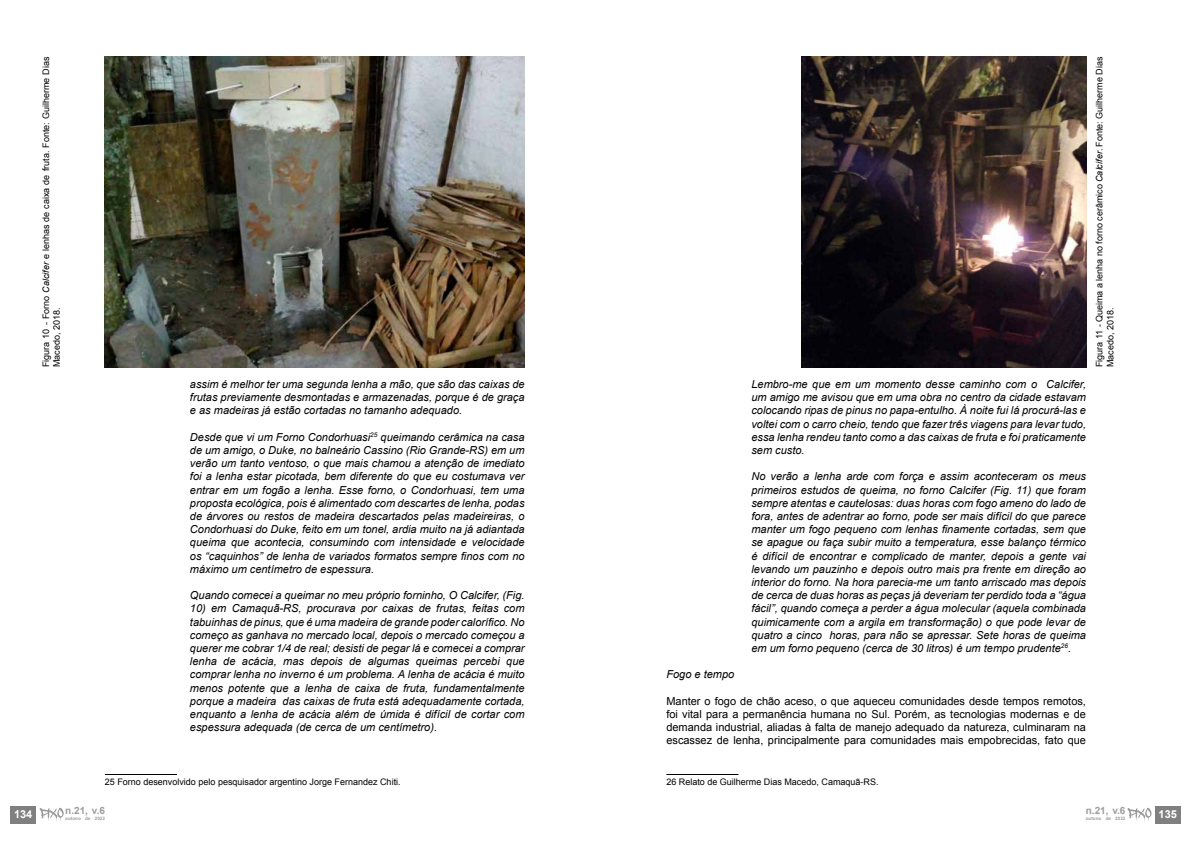
<style>
.page{position:relative;width:1191px;height:842px;background:#fff}
.page>*{position:absolute;margin:0;border:0;box-sizing:border-box;transform-origin:0 0}
.t1{font:italic 11px/13.2px "Arial";color:#000;text-align:justify}
.t2{font:11px/13.2px "Arial";color:#000;text-align:justify}
.t3{font:700 11px "Arial";color:#fff}
.t4{font:700 10px "Arial";color:#9d9d9c}
.t5{font:9px/10.8px "Arial";color:#000}
.t6{font:700 4.6px "Arial";color:#9d9d9c}
.s1{font-style:italic}
</style>
<div class="page">
<hr style="left:105px;top:774px;width:72px;height:1px;background:#000">
<hr style="left:666px;top:774px;width:72px;height:1px;background:#000">
<img style="left:105px;top:57px;width:419px;height:310px">
<img style="left:801px;top:57px;width:285px;height:310px">
<div style="left:1155px;top:806px;width:25px;height:17px;background:#808080"></div>
<svg style="left:1127px;top:808px;width:24px;height:13px"></svg>
<div style="left:11px;top:806px;width:25px;height:17px;background:#808080"></div>
<svg style="left:40px;top:808px;width:24px;height:13px"></svg>
<p class="t3" style="left:14px;top:807px;width:20px">134</p>
<p class="t5" style="left:41px;top:367px;width:312px;rotate:-90deg">Figura 10 - Forno <span class="s1">Calcifer</span> e lenhas de caixa de fruta. Fonte: Guilherme Dias<br>Macedo, 2018.</p>
<p class="t5" style="left:1094px;top:367px;width:312px;rotate:-90deg">Figura 11 - Queima a lenha no forno cerâmico <span class="s1">Calcifer</span>. Fonte: Guilherme Dias<br>Macedo, 2018.</p>
<p class="t1" style="left:190px;top:378px;width:336px">assim é melhor ter uma segunda lenha a mão, que são das caixas de frutas previamente desmontadas e armazenadas, porque é de graça e as madeiras já estão cortadas no tamanho adequado.</p>
<p class="t1" style="left:190px;top:430px;width:336px">Desde que vi um Forno Condorhuasi<sup>25</sup> queimando cerâmica na casa de um amigo, o Duke, no balneário Cassino (Rio Grande-RS) em um verão um tanto ventoso, o que mais chamou a atenção de imediato foi a lenha estar picotada, bem diferente do que eu costumava ver entrar em um fogão a lenha. Esse forno, o Condorhuasi, tem uma proposta ecológica, pois é alimentado com descartes de lenha, podas de árvores ou restos de madeira descartados pelas madeireiras, o Condorhuasi do Duke, feito em um tonel, ardia muito na já adiantada queima que acontecia, consumindo com intensidade e velocidade os “caquinhos” de lenha de variados formatos sempre finos com no máximo um centímetro de espessura.</p>
<p class="t1" style="left:190px;top:589px;width:336px">Quando comecei a queimar no meu próprio forninho, O Calcifer, (Fig.</p>
<p class="t1" style="left:190px;top:602px;width:336px">10) em Camaquã-RS, procurava por caixas de frutas, feitas com tabuinhas de pinus, que é uma madeira de grande poder calorífico. No começo as ganhava no mercado local, depois o mercado começou a querer me cobrar 1/4 de real; desisti de pegar lá e comecei a comprar lenha de acácia, mas depois de algumas queimas percebi que comprar lenha no inverno é um problema. A lenha de acácia é muito menos potente que a lenha de caixa de fruta, fundamentalmente porque a madeira das caixas de fruta está adequadamente cortada, enquanto a lenha de acácia além de úmida é difícil de cortar com espessura adequada (de cerca de um centímetro).</p>
<p class="t5" style="left:105px;top:777px;width:297px">25 Forno desenvolvido pelo pesquisador argentino Jorge Fernandez Chiti.</p>
<p class="t4" style="left:65px;top:804px;width:41px">n.21, v.6</p>
<p class="t6" style="left:65px;top:815px;width:41px">outono de 2022</p>
<p class="t1" style="left:751px;top:378px;width:336px">Lembro-me que em um momento desse caminho com o Calcifer, um amigo me avisou que em uma obra no centro da cidade estavam colocando ripas de pinus no papa-entulho. À noite fui lá procurá-las e voltei com o carro cheio, tendo que fazer três viagens para levar tudo, essa lenha rendeu tanto como a das caixas de fruta e foi praticamente sem custo.</p>
<p class="t1" style="left:751px;top:470px;width:336px">No verão a lenha arde com força e assim aconteceram os meus primeiros estudos de queima, no forno Calcifer (Fig. 11) que foram sempre atentas e cautelosas: duas horas com fogo ameno do lado de fora, antes de adentrar ao forno, pode ser mais difícil do que parece manter um fogo pequeno com lenhas finamente cortadas, sem que se apague ou faça subir muito a temperatura, esse balanço térmico é difícil de encontrar e complicado de manter, depois a gente vai levando um pauzinho e depois outro mais pra frente em direção ao interior do forno. Na hora parecia-me um tanto arriscado mas depois de cerca de duas horas as peças já deveriam ter perdido toda a “água fácil”, quando começa a perder a água molecular (aquela combinada quimicamente com a argila em transformação) o que pode levar de quatro a cinco horas, para não se apressar. Sete horas de queima em um forno pequeno (cerca de 30 litros) é um tempo prudente<sup>26</sup>.</p>
<p class="t1" style="left:666px;top:668px;width:69px">Fogo e tempo</p>
<p class="t2" style="left:666px;top:694px;width:421px">Manter o fogo de chão aceso, o que aqueceu comunidades desde tempos remotos, foi vital para a permanência humana no Sul. Porém, as tecnologias modernas e de demanda industrial, aliadas à falta de manejo adequado da natureza, culminaram na escassez de lenha, principalmente para comunidades mais empobrecidas, fato que</p>
<p class="t5" style="left:666px;top:777px;width:214px">26 Relato de Guilherme Dias Macedo, Camaquã-RS.</p>
<p class="t4" style="left:1085px;top:804px;width:41px">n.21, v.6</p>
<p class="t6" style="left:1085px;top:815px;width:41px">outono de 2022</p>
<p class="t3" style="left:1158px;top:807px;width:20px">135</p>
</div>
